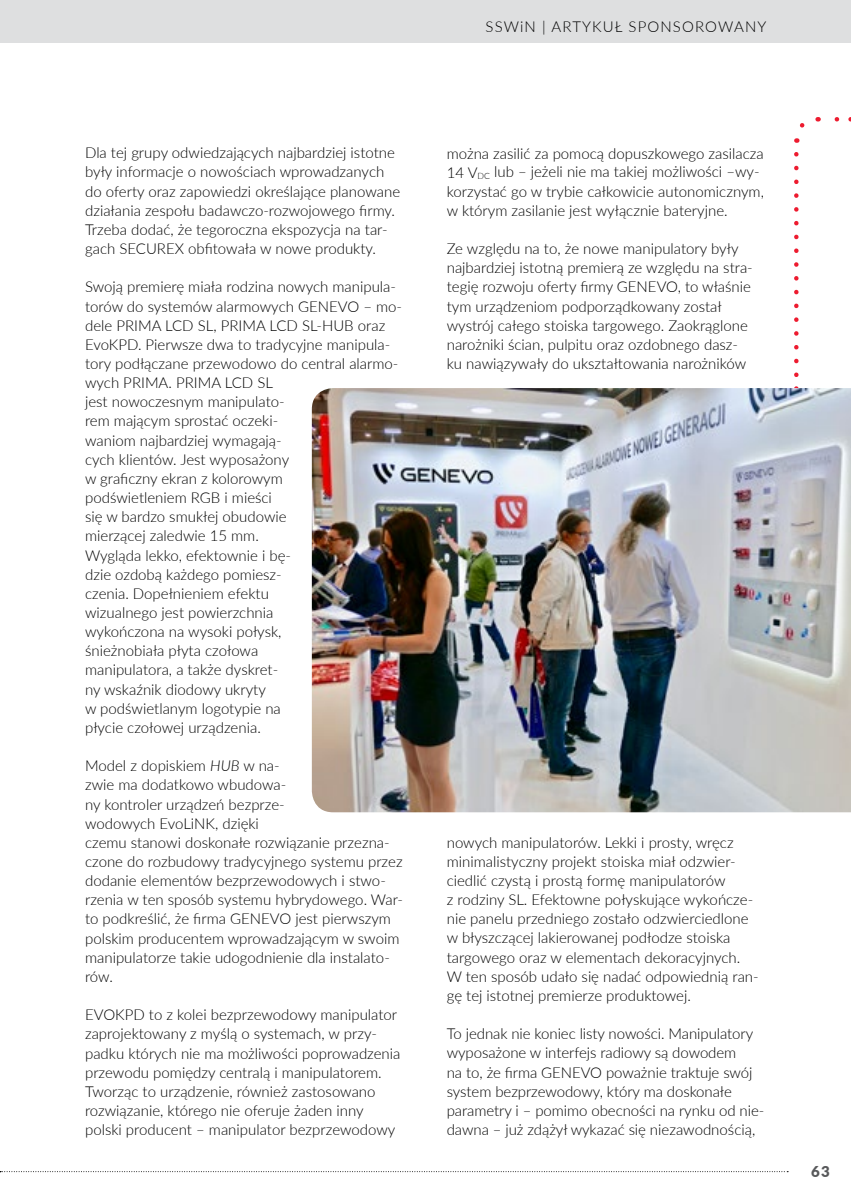
<style>
.page{position:relative;width:851px;height:1200px;background:#fff}
.page>*{position:absolute;margin:0;border:0;box-sizing:border-box;transform-origin:0 0}
.t1{font:300 15px/19.2px "Lato";color:#000}
.t2{font:300 15px "Lato";letter-spacing:.075em;color:#000}
.t3{font:900 15px "Lato";color:#58595b}
.s1{font-style:italic}
</style>
<div class="page">
<div style="left:0;top:0;width:850px;height:42px;background:#dedfe0"></div>
<svg style="left:794px;top:123px;width:11px;height:20px"></svg>
<svg style="left:794px;top:154px;width:4px;height:234px"></svg>
<svg style="left:834px;top:117px;width:17px;height:4px"></svg>
<img style="left:312px;top:388px;width:538px;height:424px">
<p class="t2" style="left:485px;top:16px;width:282px">SSWiN | ARTYKUŁ SPONSOROWANY</p>
<p class="t1" style="left:85px;top:143px;width:316px">Dla tej grupy odwiedzających najbardziej istotne były informacje o nowościach wprowadzanych do oferty oraz zapowiedzi określające planowane działania zespołu badawczo-rozwojowego firmy.<br>Trzeba dodać, że tegoroczna ekspozycja na tar&shy;gach SECUREX obfitowała w nowe produkty.</p>
<p class="t1" style="left:85px;top:277px;width:318px">Swoją premierę miała rodzina nowych manipula&shy;torów do systemów alarmowych GENEVO – mo&shy;dele PRIMA LCD SL, PRIMA LCD SL-HUB oraz<br>EvoKPD. Pierwsze dwa to tradycyjne manipula&shy;tory podłączane przewodowo do central alarmo&shy;wych PRIMA. PRIMA LCD SL<br>jest nowoczesnym manipulato-<br>rem mającym sprostać oczeki-<br>waniom najbardziej wymagają-<br>cych klientów. Jest wyposażony<br>w graficzny ekran z kolorowym<br>podświetleniem RGB i mieści<br>się w bardzo smukłej obudowie<br>mierzącej zaledwie 15 mm.<br>Wygląda lekko, efektownie i bę-<br>dzie ozdobą każdego pomiesz-<br>czenia. Dopełnieniem efektu<br>wizualnego jest powierzchnia<br>wykończona na wysoki połysk,<br>śnieżnobiała płyta czołowa<br>manipulatora, a także dyskret-<br>ny wskaźnik diodowy ukryty<br>w podświetlanym logotypie na<br>płycie czołowej urządzenia.</p>
<p class="t1" style="left:85px;top:755px;width:319px">Model z dopiskiem <span class="s1">HUB</span> w na-<br>zwie ma dodatkowo wbudowa-<br>ny kontroler urządzeń bezprze-<br>wodowych EvoLiNK, dzięki<br>czemu stanowi doskonałe rozwiązanie przezna&shy;czone do rozbudowy tradycyjnego systemu przez dodanie elementów bezprzewodowych i stwo&shy;rzenia w ten sposób systemu hybrydowego. War&shy;to podkreślić, że firma GENEVO jest pierwszym polskim producentem wprowadzającym w swoim manipulatorze takie udogodnienie dla instalato&shy;rów.</p>
<p class="t1" style="left:85px;top:1004px;width:317px">EVOKPD to z kolei bezprzewodowy manipulator zaprojektowany z myślą o systemach, w przy&shy;padku których nie ma możliwości poprowadzenia przewodu pomiędzy centralą i manipulatorem.<br>Tworząc to urządzenie, również zastosowano rozwiązanie, którego nie oferuje żaden inny polski producent – manipulator bezprzewodowy</p>
<p class="t1" style="left:446px;top:143px;width:319px">można zasilić za pomocą dopuszkowego zasilacza 14 V<sub>DC</sub> lub – jeżeli nie ma takiej możliwości –wy&shy;korzystać go w trybie całkowicie autonomicznym, w którym zasilanie jest wyłącznie bateryjne.</p>
<p class="t1" style="left:446px;top:238px;width:307px">Ze względu na to, że nowe manipulatory były najbardziej istotną premierą ze względu na stra&shy;tegię rozwoju oferty firmy GENEVO, to właśnie tym urządzeniom podporządkowany został wystrój całego stoiska targowego. Zaokrąglone narożniki ścian, pulpitu oraz ozdobnego dasz&shy;ku nawiązywały do ukształtowania narożników</p>
<p class="t1" style="left:446px;top:832px;width:313px">nowych manipulatorów. Lekki i prosty, wręcz minimalistyczny projekt stoiska miał odzwier&shy;ciedlić czystą i prostą formę manipulatorów<br>z rodziny SL. Efektowne połyskujące wykończe&shy;nie panelu przedniego zostało odzwierciedlone w błyszczącej lakierowanej podłodze stoiska targowego oraz w elementach dekoracyjnych.<br>W ten sposób udało się nadać odpowiednią ran&shy;gę tej istotnej premierze produktowej.</p>
<p class="t1" style="left:446px;top:1023px;width:319px">To jednak nie koniec listy nowości. Manipulatory wyposażone w interfejs radiowy są dowodem<br>na to, że firma GENEVO poważnie traktuje swój system bezprzewodowy, który ma doskonałe parametry i – pomimo obecności na rynku od nie&shy;dawna – już zdążył wykazać się niezawodnością,</p>
<p class="t3" style="left:811px;top:1160px;width:20px">63</p>
</div>
